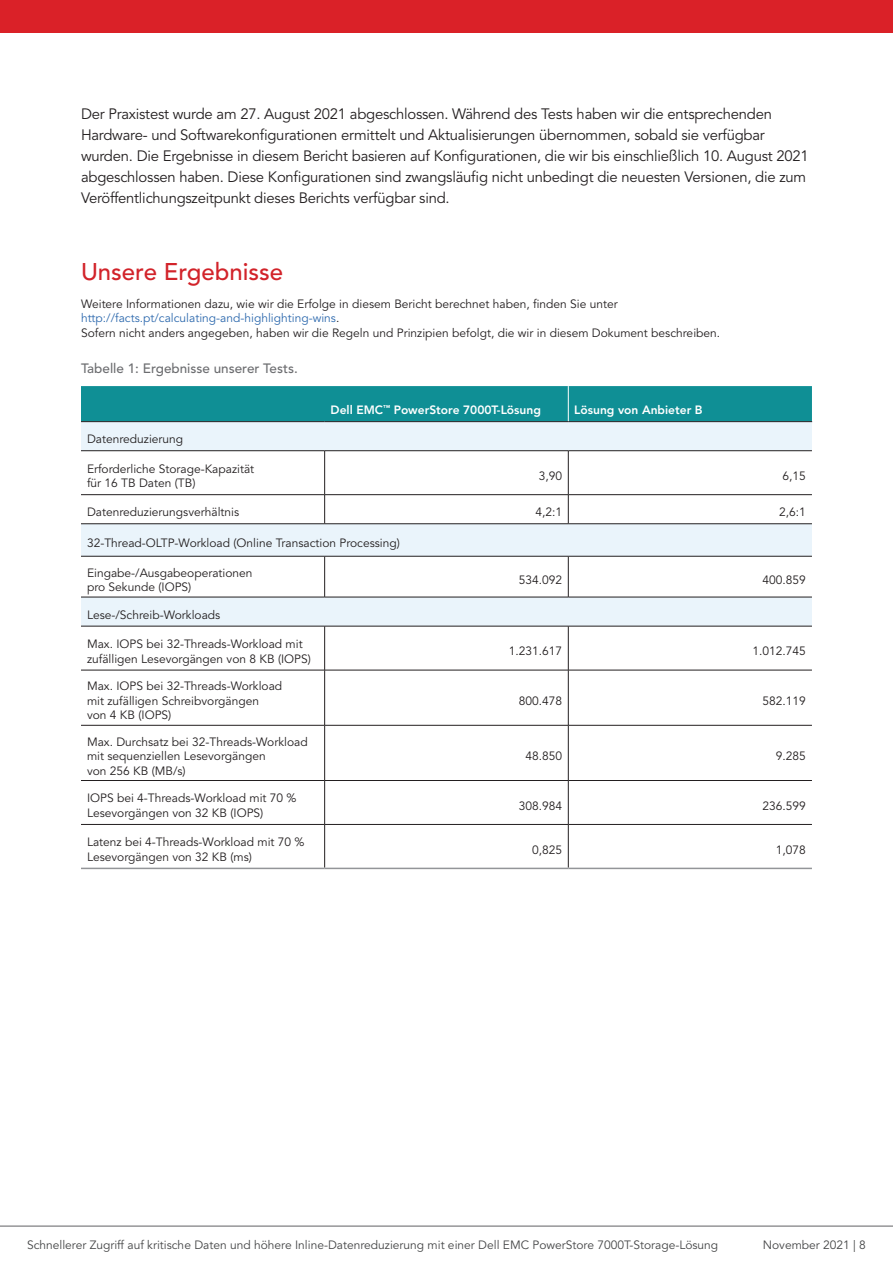
<style>
.page{position:relative;width:893px;height:1263px;background:#fff}
.page>*{position:absolute;margin:0;border:0;box-sizing:border-box;transform-origin:0 0}
.t1{font:500 24px "Avenir LT Pro";color:#d2232a}
.t2{font:15px/21px "Avenir LT Pro";letter-spacing:-.015em;color:#231f20}
.t3{font:500 13.5px "Avenir LT Pro";color:#6c6d70}
.Methodology_Body{font:12px/14.4px "Avenir LT Pro";color:#231f20}
.t4{font:12px "Avenir LT Pro";color:#454647}
.t5{font:800 12px "Avenir LT Pro";color:#fff}
.s1{color:#2e6aae}
</style>
<div class="page">
<div style="left:81px;top:386px;width:731px;height:35px;background:#0f8f95"></div>
<svg style="left:81px;top:422px;width:731px;height:204px"></svg>
<hr style="left:568px;top:386px;width:1px;height:35px;background:#fff">
<hr style="left:81px;top:421px;width:244px;height:1px;background:#231f20">
<hr style="left:325px;top:421px;width:243px;height:1px;background:#231f20">
<hr style="left:568px;top:421px;width:244px;height:1px;background:#231f20">
<hr style="left:324px;top:451px;width:1px;height:43px;background:#231f20">
<hr style="left:568px;top:451px;width:1px;height:43px;background:#231f20">
<hr style="left:81px;top:494px;width:244px;height:1px;background:#231f20">
<hr style="left:325px;top:494px;width:243px;height:1px;background:#231f20">
<svg style="left:324px;top:495px;width:1px;height:28px"></svg>
<hr style="left:568px;top:494px;width:244px;height:1px;background:#231f20">
<svg style="left:568px;top:495px;width:1px;height:28px"></svg>
<hr style="left:324px;top:556px;width:1px;height:41px;background:#231f20">
<hr style="left:568px;top:556px;width:1px;height:41px;background:#231f20">
<hr style="left:324px;top:626px;width:1px;height:44px;background:#231f20">
<hr style="left:568px;top:626px;width:1px;height:44px;background:#231f20">
<hr style="left:81px;top:670px;width:244px;height:1px;background:#231f20">
<hr style="left:325px;top:670px;width:243px;height:1px;background:#231f20">
<hr style="left:324px;top:670px;width:1px;height:55px;background:#231f20">
<hr style="left:568px;top:670px;width:244px;height:1px;background:#231f20">
<hr style="left:568px;top:670px;width:1px;height:55px;background:#231f20">
<hr style="left:81px;top:725px;width:244px;height:1px;background:#231f20">
<hr style="left:325px;top:725px;width:243px;height:1px;background:#231f20">
<hr style="left:324px;top:725px;width:1px;height:55px;background:#231f20">
<hr style="left:568px;top:725px;width:244px;height:1px;background:#231f20">
<hr style="left:568px;top:725px;width:1px;height:55px;background:#231f20">
<hr style="left:81px;top:780px;width:244px;height:1px;background:#231f20">
<hr style="left:325px;top:780px;width:243px;height:1px;background:#231f20">
<hr style="left:324px;top:781px;width:1px;height:43px;background:#231f20">
<hr style="left:568px;top:780px;width:244px;height:1px;background:#231f20">
<hr style="left:568px;top:781px;width:1px;height:43px;background:#231f20">
<hr style="left:81px;top:824px;width:244px;height:1px;background:#231f20">
<hr style="left:325px;top:824px;width:243px;height:1px;background:#231f20">
<hr style="left:568px;top:824px;width:244px;height:1px;background:#231f20">
<hr style="left:81px;top:450px;width:244px;height:1px;background:#231f20">
<hr style="left:325px;top:450px;width:243px;height:1px;background:#231f20">
<hr style="left:568px;top:450px;width:244px;height:1px;background:#231f20">
<hr style="left:81px;top:523px;width:244px;height:1px;background:#231f20">
<hr style="left:325px;top:523px;width:243px;height:1px;background:#231f20">
<hr style="left:568px;top:523px;width:244px;height:1px;background:#231f20">
<hr style="left:81px;top:556px;width:244px;height:1px;background:#231f20">
<hr style="left:325px;top:556px;width:243px;height:1px;background:#231f20">
<hr style="left:568px;top:556px;width:244px;height:1px;background:#231f20">
<hr style="left:81px;top:597px;width:244px;height:1px;background:#231f20">
<hr style="left:325px;top:597px;width:243px;height:1px;background:#231f20">
<hr style="left:568px;top:597px;width:244px;height:1px;background:#231f20">
<hr style="left:81px;top:626px;width:244px;height:1px;background:#231f20">
<hr style="left:325px;top:626px;width:243px;height:1px;background:#231f20">
<hr style="left:568px;top:626px;width:244px;height:1px;background:#231f20">
<hr style="left:324px;top:825px;width:1px;height:43px;background:#231f20">
<hr style="left:568px;top:825px;width:1px;height:43px;background:#231f20">
<hr style="left:81px;top:868px;width:244px;height:1px;background:#939598">
<hr style="left:325px;top:868px;width:243px;height:1px;background:#939598">
<hr style="left:568px;top:868px;width:244px;height:1px;background:#939598">
<hr style="left:0;top:1226px;width:893px;height:1px;background:#616164">
<div style="left:0;top:0;width:893px;height:32px;background:#da2128"></div>
<p class="t2" style="left:81px;top:104px;width:729px">Der Praxistest wurde am 27. August 2021 abgeschlossen. Während des Tests haben wir die entsprechenden Hardware- und Softwarekonfigurationen ermittelt und Aktualisierungen übernommen, sobald sie verfügbar wurden. Die Ergebnisse in diesem Bericht basieren auf Konfigurationen, die wir bis einschließlich 10. August 2021 abgeschlossen haben. Diese Konfigurationen sind zwangsläufig nicht unbedingt die neuesten Versionen, die zum Veröffentlichungszeitpunkt dieses Berichts verfügbar sind.</p>
<p class="t1" style="left:81px;top:258px;width:204px">Unsere Ergebnisse</p>
<p class="Methodology_Body" style="left:81px;top:297px;width:641px">Weitere Informationen dazu, wie wir die Erfolge in diesem Bericht berechnet haben, finden Sie unter <span class="s1">http://facts.pt/calculating-and-highlighting-wins</span>.<br>Sofern nicht anders angegeben, haben wir die Regeln und Prinzipien befolgt, die wir in diesem Dokument beschreiben.</p>
<p class="t3" style="left:81px;top:361px;width:218px">Tabelle 1: Ergebnisse unserer Tests.</p>
<p class="t5" style="left:331px;top:403px;width:212px">Dell EMC<sup>™</sup> PowerStore 7000T-Lösung</p>
<p class="t5" style="left:574px;top:403px;width:130px">Lösung von Anbieter B</p>
<p class="Methodology_Body" style="left:87px;top:432px;width:98px">Datenreduzierung</p>
<p class="Methodology_Body" style="left:87px;top:462px;width:169px">Erforderliche Storage-Kapazität für 16 TB Daten (TB)</p>
<p class="Methodology_Body" style="left:539px;top:469px;width:25px">3,90</p>
<p class="Methodology_Body" style="left:783px;top:469px;width:25px">6,15</p>
<p class="Methodology_Body" style="left:87px;top:505px;width:154px">Datenreduzierungsverhältnis</p>
<p class="Methodology_Body" style="left:536px;top:505px;width:28px">4,2:1</p>
<p class="Methodology_Body" style="left:779px;top:505px;width:28px">2,6:1</p>
<p class="Methodology_Body" style="left:87px;top:536px;width:314px">32-Thread-OLTP-Workload (Online Transaction Processing)</p>
<p class="Methodology_Body" style="left:87px;top:565px;width:167px">Eingabe-/Ausgabeoperationen pro Sekunde (IOPS)</p>
<p class="Methodology_Body" style="left:519px;top:573px;width:45px">534.092</p>
<p class="Methodology_Body" style="left:763px;top:573px;width:45px">400.859</p>
<p class="Methodology_Body" style="left:87px;top:608px;width:135px">Lese-/Schreib-Workloads</p>
<p class="Methodology_Body" style="left:87px;top:637px;width:225px">Max. IOPS bei 32-Threads-Workload mit zufälligen Lesevorgängen von 8 KB (IOPS)</p>
<p class="Methodology_Body" style="left:509px;top:644px;width:55px">1.231.617</p>
<p class="Methodology_Body" style="left:753px;top:644px;width:55px">1.012.745</p>
<p class="Methodology_Body" style="left:87px;top:679px;width:197px">Max. IOPS bei 32-Threads-Workload mit zufälligen Schreibvorgängen<br>von 4 KB (IOPS)</p>
<p class="Methodology_Body" style="left:519px;top:694px;width:45px">800.478</p>
<p class="Methodology_Body" style="left:763px;top:694px;width:45px">582.119</p>
<p class="Methodology_Body" style="left:87px;top:734px;width:222px">Max. Durchsatz bei 32-Threads-Workload mit sequenziellen Lesevorgängen<br>von 256 KB (MB/s)</p>
<p class="Methodology_Body" style="left:526px;top:749px;width:38px">48.850</p>
<p class="Methodology_Body" style="left:776px;top:749px;width:32px">9.285</p>
<p class="Methodology_Body" style="left:87px;top:791px;width:211px">IOPS bei 4-Threads-Workload mit 70 %<br>Lesevorgängen von 32 KB (IOPS)</p>
<p class="Methodology_Body" style="left:519px;top:798px;width:45px">308.984</p>
<p class="Methodology_Body" style="left:763px;top:798px;width:45px">236.599</p>
<p class="Methodology_Body" style="left:87px;top:835px;width:219px">Latenz bei 4-Threads-Workload mit 70 %<br>Lesevorgängen von 32 KB (ms)</p>
<p class="Methodology_Body" style="left:532px;top:842px;width:32px">0,825</p>
<p class="Methodology_Body" style="left:776px;top:842px;width:32px">1,078</p>
<p class="t4" style="left:27px;top:1238px;width:693px">Schnellerer Zugriff auf kritische Daten und höhere Inline-Datenreduzierung mit einer Dell EMC PowerStore 7000T-Storage-Lösung</p>
<p class="t4" style="left:763px;top:1238px;width:105px">November 2021 | 8</p>
</div>
